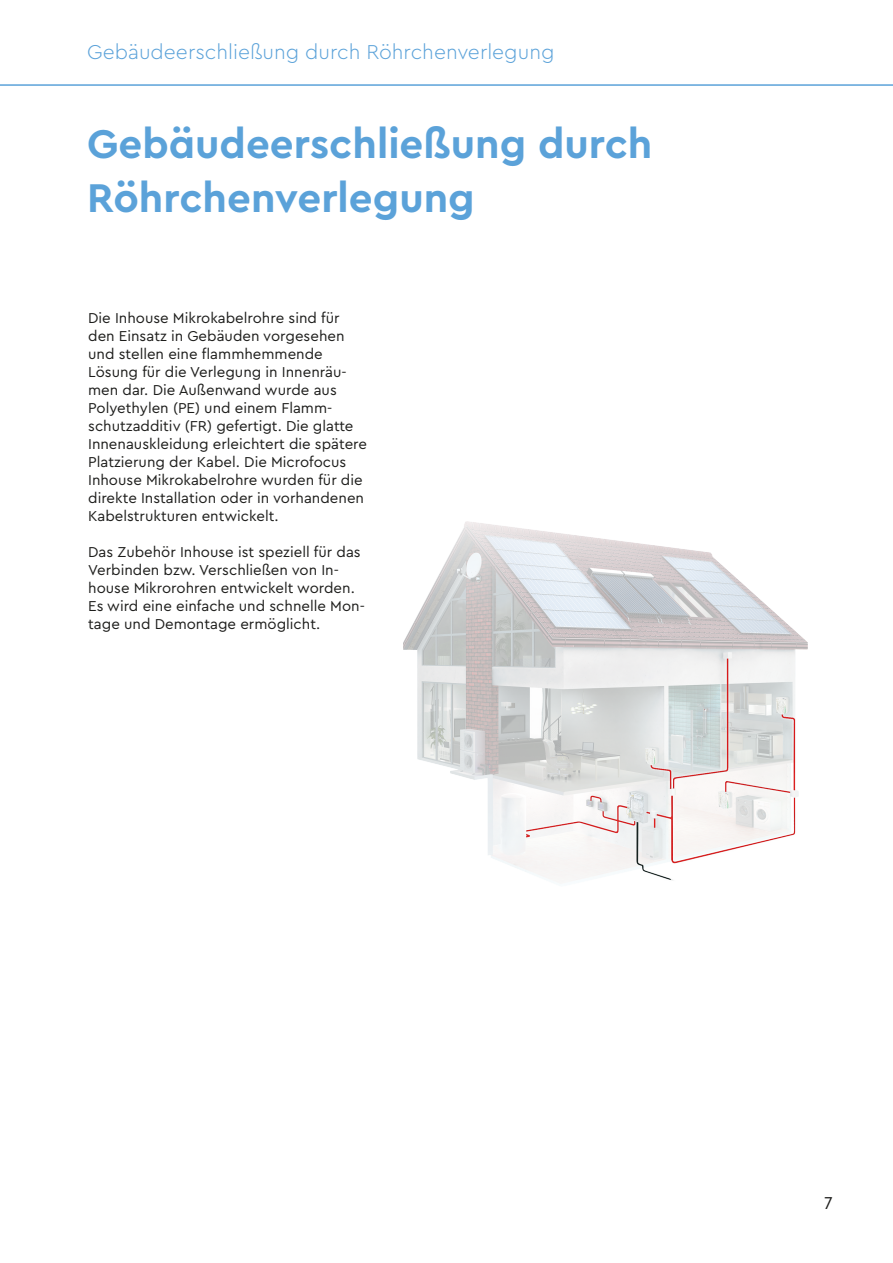
<style>
.page{position:relative;width:893px;height:1263px;background:#fff}
.page>*{position:absolute;margin:0;border:0;box-sizing:border-box;transform-origin:0 0}
.Überschrift{font:700 42px/54px "Cera Pro";color:#5ba2d9}
.Inhaltsverzeichnis_Ü{font:300 21px "Cera Pro";color:#5ba2d9}
.t1{font:18px "Cera Compact Pro";color:#1d1d1b}
.normaler_Text{font:15px/18px "Cera Pro";color:#1d1d1b}
</style>
<div class="page">
<img style="left:403px;top:521px;width:404px;height:360px">
<hr style="left:0;top:84px;width:893px;height:2px;background:#5ba2d9">
<p class="Inhaltsverzeichnis_Ü" style="left:87px;top:38px;width:469px">Gebäudeerschließung durch Röhrchenverlegung</p>
<p class="Überschrift" style="left:87px;top:115px;width:567px">Gebäudeerschließung durch<br>Röhrchenverlegung</p>
<p class="normaler_Text" style="left:88px;top:308px;width:280px">Die Inhouse Mikrokabelrohre sind für den Einsatz in Gebäuden vorgesehen und stellen eine flammhemmende Lösung für die Verlegung in Innenräu&shy;men dar. Die Außenwand wurde aus Polyethylen (PE) und einem Flamm&shy;schutzadditiv (FR) gefertigt. Die glatte Innenauskleidung erleichtert die spätere Platzierung der Kabel. Die Microfocus Inhouse Mikrokabelrohre wurden für die direkte Installation oder in vorhandenen Kabelstrukturen entwickelt.</p>
<p class="normaler_Text" style="left:88px;top:542px;width:278px">Das Zubehör Inhouse ist speziell für das Verbinden bzw. Verschließen von In&shy;house Mikrorohren entwickelt worden.<br>Es wird eine einfache und schnelle Mon&shy;tage und Demontage ermöglicht.</p>
<p class="t1" style="left:824px;top:1191px;width:10px">7</p>
</div>
